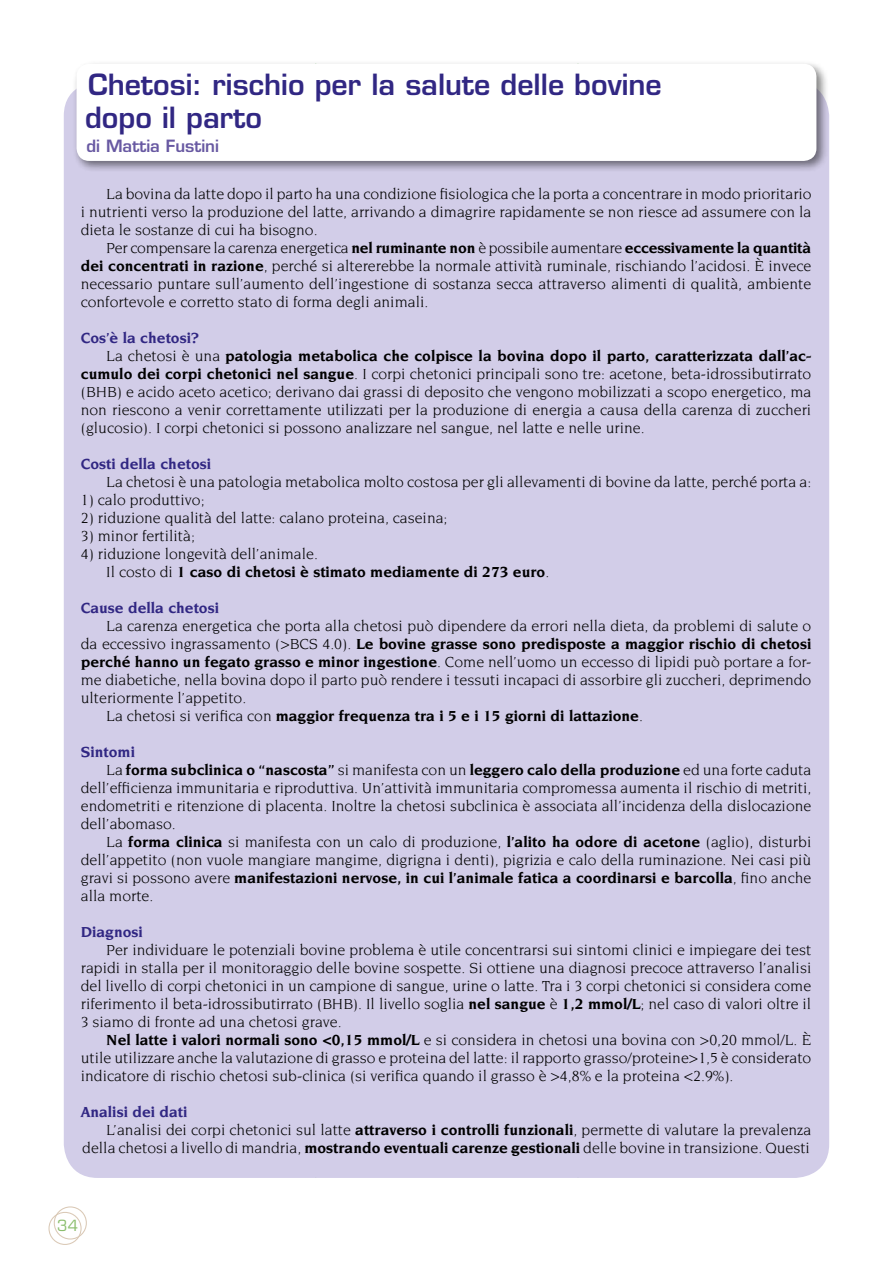
<style>
.page{position:relative;width:893px;height:1263px;background:#fff}
.page>*{position:absolute;margin:0;border:0;box-sizing:border-box;transform-origin:0 0}
.t1{font:600 28.5px/33px "Eurostile";color:#312783}
.t2{font:600 16.5px "Eurostile";color:#6859a2}
.t3{font:15.75px/18px "Novarese";color:#000;text-align:justify}
.t4{font:700 15.75px "Novarese";color:#000}
.t5{font:700 15.75px "Novarese";color:#312783}
.t6{font:15px "Eurostile";color:#8bbe6d}
.s1{font-weight:700}
.s2{font-weight:400}
</style>
<div class="page">
<div style="left:48px;top:1212px;width:34px;height:33px;border:1px solid #dac9b6;border-radius:50%"></div>
<div style="left:54px;top:1206px;width:33px;height:33px;border:1px solid #dac9b6;border-radius:50%"></div>
<div style="left:64px;top:82px;width:765px;height:1096px;background:#d2cde8;border-radius:34px"></div>
<div style="left:73px;top:60px;width:756px;height:113px;background:#000;opacity:.5"></div>
<div style="left:77px;top:64px;width:739px;height:97px;background:#fff;border-radius:13px"></div>
<h1 class="t1" style="left:85px;top:68px;width:578px">Chetosi: rischio per la salute delle bovine dopo il parto</h1>
<p class="t2" style="left:87px;top:136px;width:134px">di Mattia Fustini</p>
<p class="t3" style="left:81px;top:185px;width:732px;text-indent:26px">La bovina da latte dopo il parto ha una condizione fisiologica che la porta a concentrare in modo prioritario i nutrienti verso la produzione del latte, arrivando a dimagrire rapidamente se non riesce ad assumere con la dieta le sostanze di cui ha bisogno.</p>
<p class="t3" style="left:81px;top:239px;width:732px;text-indent:26px">Per compensare la carenza energetica <span class="s1">nel ruminante non</span> è possibile aumentare <span class="s1">eccessivamente la quantità dei concentrati in razione</span>, perché si altererebbe la normale attività ruminale, rischiando l’acidosi. È invece necessario puntare sull’aumento dell’ingestione di sostanza secca attraverso alimenti di qualità, ambiente confortevole e corretto stato di forma degli animali.</p>
<p class="t5" style="left:81px;top:329px;width:120px">Cos’è la chetosi?</p>
<p class="t4" style="left:106px;top:347px;width:706px"><span class="s2">La chetosi è una</span> patologia metabolica che colpisce la bovina dopo il parto, caratterizzata dall’ac-</p>
<p class="t3" style="left:81px;top:365px;width:732px"><span class="s1">cumulo dei corpi chetonici nel sangue</span>. I corpi chetonici principali sono tre: acetone, beta-idrossibutirrato</p>
<p class="t3" style="left:81px;top:383px;width:732px">(BHB) e acido aceto acetico; derivano dai grassi di deposito che vengono mobilizzati a scopo energetico, ma</p>
<p class="t3" style="left:81px;top:401px;width:732px">non riescono a venir correttamente utilizzati per la produzione di energia a causa della carenza di zuccheri</p>
<p class="t3" style="left:81px;top:419px;width:565px">(glucosio). I corpi chetonici si possono analizzare nel sangue, nel latte e nelle urine.</p>
<p class="t5" style="left:81px;top:455px;width:132px">Costi della chetosi</p>
<p class="t3" style="left:106px;top:473px;width:707px">La chetosi è una patologia metabolica molto costosa per gli allevamenti di bovine da latte, perché porta a:</p>
<p class="t3" style="left:81px;top:491px;width:125px">1) calo produttivo;</p>
<p class="t3" style="left:81px;top:509px;width:368px">2) riduzione qualità del latte: calano proteina, caseina;</p>
<p class="t3" style="left:81px;top:527px;width:116px">3) minor fertilità;</p>
<p class="t3" style="left:106px;top:545px;width:444px;text-indent:-26px">4) riduzione longevità dell’animale.<br>Il costo di <span class="s1">1 caso di chetosi è stimato mediamente di 273 euro</span>.</p>
<p class="t5" style="left:81px;top:599px;width:140px">Cause della chetosi</p>
<p class="t3" style="left:106px;top:617px;width:706px">La carenza energetica che porta alla chetosi può dipendere da errori nella dieta, da problemi di salute o</p>
<p class="t4" style="left:81px;top:635px;width:732px"><span class="s2">da eccessivo ingrassamento (&gt;BCS 4.0).</span> Le bovine grasse sono predisposte a maggior rischio di chetosi</p>
<p class="t3" style="left:81px;top:653px;width:732px"><span class="s1">perché hanno un fegato grasso e minor ingestione</span>. Come nell’uomo un eccesso di lipidi può portare a for-</p>
<p class="t3" style="left:81px;top:671px;width:732px">me diabetiche, nella bovina dopo il parto può rendere i tessuti incapaci di assorbire gli zuccheri, deprimendo</p>
<p class="t3" style="left:81px;top:689px;width:167px">ulteriormente l’appetito.</p>
<p class="t4" style="left:106px;top:707px;width:538px"><span class="s2">La chetosi si verifica con</span> maggior frequenza tra i 5 e i 15 giorni di lattazione<span class="s2">.</span></p>
<p class="t5" style="left:81px;top:743px;width:56px">Sintomi</p>
<p class="t4" style="left:106px;top:761px;width:706px"><span class="s2">La</span> forma subclinica o “nascosta” <span class="s2">si manifesta con un</span> leggero calo della produzione <span class="s2">ed una forte caduta</span></p>
<p class="t3" style="left:81px;top:779px;width:732px">dell’efficienza immunitaria e riproduttiva. Un’attività immunitaria compromessa aumenta il rischio di metriti,</p>
<p class="t3" style="left:81px;top:797px;width:732px">endometriti e ritenzione di placenta. Inoltre la chetosi subclinica è associata all’incidenza della dislocazione</p>
<p class="t3" style="left:81px;top:815px;width:96px">dell’abomaso.</p>
<p class="t3" style="left:106px;top:833px;width:707px">La <span class="s1">forma clinica</span> si manifesta con un calo di produzione, <span class="s1">l’alito ha odore di acetone</span> (aglio), disturbi</p>
<p class="t3" style="left:81px;top:851px;width:732px">dell’appetito (non vuole mangiare mangime, digrigna i denti), pigrizia e calo della ruminazione. Nei casi più</p>
<p class="t4" style="left:81px;top:869px;width:732px"><span class="s2">gravi si possono avere</span> manifestazioni nervose, in cui l’animale fatica a coordinarsi e barcolla<span class="s2">, fino anche</span></p>
<p class="t3" style="left:81px;top:887px;width:74px">alla morte.</p>
<p class="t5" style="left:81px;top:923px;width:64px">Diagnosi</p>
<p class="t3" style="left:81px;top:941px;width:732px;text-indent:26px">Per individuare le potenziali bovine problema è utile concentrarsi sui sintomi clinici e impiegare dei test rapidi in stalla per il monitoraggio delle bovine sospette. Si ottiene una diagnosi precoce attraverso l’analisi del livello di corpi chetonici in un campione di sangue, urine o latte. Tra i 3 corpi chetonici si considera come riferimento il beta-idrossibutirrato (BHB). Il livello soglia <span class="s1">nel sangue</span> è <span class="s1">1,2 mmol/L</span>; nel caso di valori oltre il 3 siamo di fronte ad una chetosi grave.</p>
<p class="t3" style="left:81px;top:1031px;width:732px;text-indent:26px"><span class="s1">Nel latte i valori normali sono &lt;0,15 mmol/L</span> e si considera in chetosi una bovina con &gt;0,20 mmol/L. È utile utilizzare anche la valutazione di grasso e proteina del latte: il rapporto grasso/proteine&gt;1,5 è considerato indicatore di rischio chetosi sub-clinica (si verifica quando il grasso è &gt;4,8% e la proteina &lt;2.9%).</p>
<p class="t5" style="left:81px;top:1103px;width:108px">Analisi dei dati</p>
<p class="t3" style="left:106px;top:1121px;width:706px">L’analisi dei corpi chetonici sul latte <span class="s1">attraverso i controlli funzionali</span>, permette di valutare la prevalenza</p>
<p class="t3" style="left:82px;top:1139px;width:729px">della chetosi a livello di mandria, <span class="s1">mostrando eventuali carenze gestionali</span> delle bovine in transizione. Questi</p>
<p class="t6" style="left:57px;top:1217px;width:22px">34</p>
</div>
